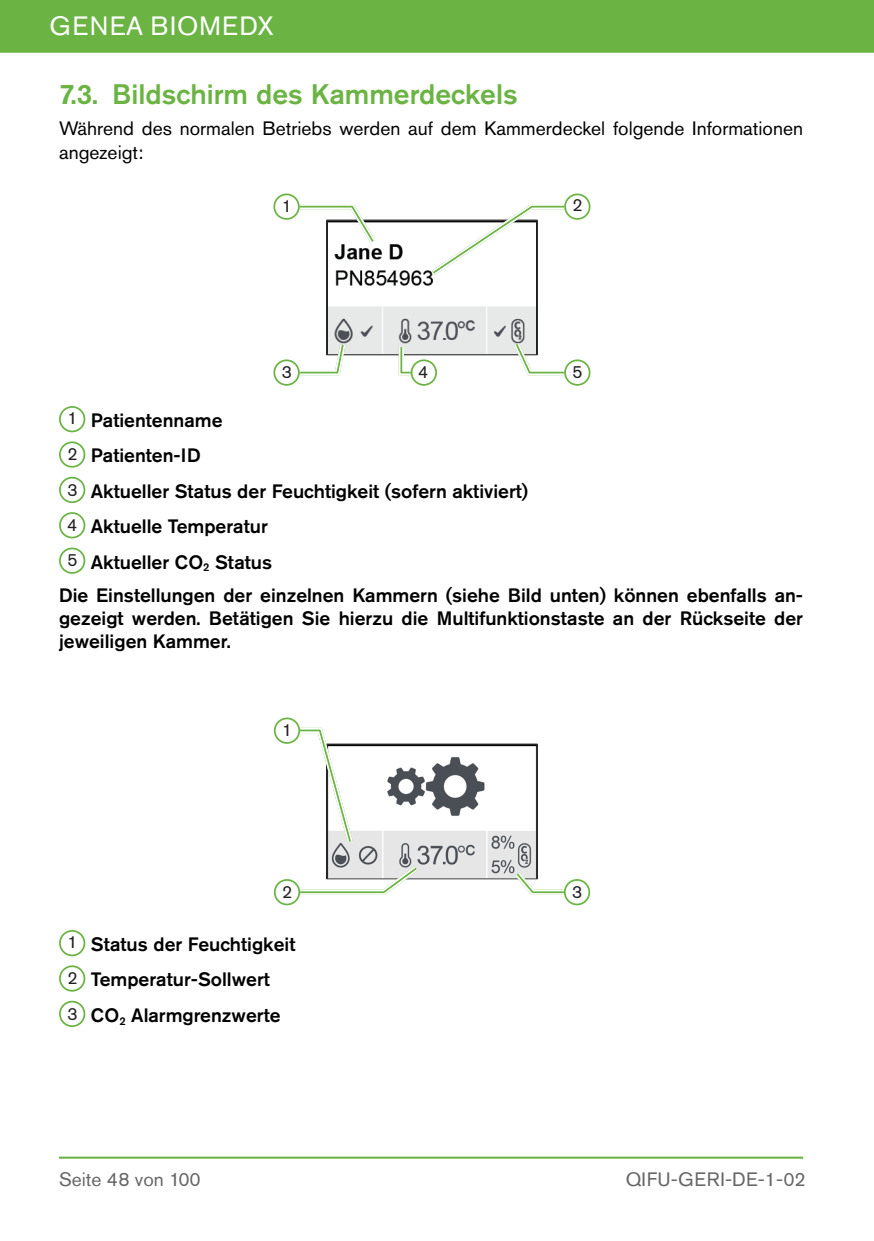
<style>
.page{position:relative;width:874px;height:1241px;background:#fff}
.page>*{position:absolute;margin:0;border:0;box-sizing:border-box;transform-origin:0 0}
.t1{font:500 28px "Akzidenz Grotesk Std";color:#6bb444}
.t2{font:26.25px "Akzidenz Grotesk Std";letter-spacing:.055em;color:#fff}
.CALLOUT_HEADINGS{font:500 19.25px/23.1px "Akzidenz Grotesk Std";color:#000;text-align:justify}
.t3{font:19.25px/23.6px "Akzidenz Grotesk Std";color:#000}
.t4{font:19.25px "Akzidenz Grotesk Std";letter-spacing:.03em;color:#666}
.t5{font:19.25px "Akzidenz Grotesk Std";color:#666}
.CALLOUT_TEXT{font:17.5px "Akzidenz Grotesk Std";color:#231f20}
</style>
<div class="page">
<div style="left:0;top:0;width:873px;height:53px;background:#6bb444"></div>
<hr style="left:59px;top:1156px;width:743px;height:2px;background:#6bb444">
<div style="left:59px;top:406px;width:26px;height:26px;border:2px solid #6bb444;border-radius:50%"></div>
<div style="left:59px;top:441px;width:26px;height:26px;border:2px solid #6bb444;border-radius:50%"></div>
<div style="left:59px;top:476px;width:26px;height:27px;border:2px solid #6bb444;border-radius:50%"></div>
<div style="left:59px;top:512px;width:26px;height:26px;border:2px solid #6bb444;border-radius:50%"></div>
<div style="left:59px;top:547px;width:26px;height:26px;border:2px solid #6bb444;border-radius:50%"></div>
<div style="left:59px;top:929px;width:26px;height:27px;border:2px solid #6bb444;border-radius:50%"></div>
<div style="left:59px;top:965px;width:26px;height:26px;border:2px solid #6bb444;border-radius:50%"></div>
<div style="left:59px;top:1000px;width:26px;height:26px;border:2px solid #6bb444;border-radius:50%"></div>
<img style="left:328px;top:222px;width:207px;height:131px">
<div style="left:326px;top:220px;width:211px;height:135px;border:1px solid #424242"></div>
<svg style="left:294px;top:201px;width:86px;height:47px"></svg>
<svg style="left:426px;top:202px;width:143px;height:78px"></svg>
<div style="left:274px;top:194px;width:25px;height:25px;background:#fff;border-radius:50%"></div>
<div style="left:273px;top:193px;width:26px;height:27px;border:2px solid #6bb444;border-radius:50%"></div>
<div style="left:565px;top:194px;width:24px;height:25px;background:#fff;border-radius:50%"></div>
<div style="left:564px;top:193px;width:26px;height:27px;border:2px solid #6bb444;border-radius:50%"></div>
<svg style="left:294px;top:338px;width:55px;height:40px"></svg>
<svg style="left:396px;top:342px;width:20px;height:34px"></svg>
<svg style="left:509px;top:337px;width:60px;height:40px"></svg>
<div style="left:274px;top:360px;width:25px;height:25px;background:#fff;border-radius:50%"></div>
<div style="left:273px;top:359px;width:26px;height:26px;border:2px solid #6bb444;border-radius:50%"></div>
<div style="left:411px;top:360px;width:25px;height:25px;background:#fff;border-radius:50%"></div>
<div style="left:410px;top:359px;width:27px;height:26px;border:2px solid #6bb444;border-radius:50%"></div>
<div style="left:565px;top:360px;width:24px;height:25px;background:#fff;border-radius:50%"></div>
<div style="left:564px;top:359px;width:26px;height:26px;border:2px solid #6bb444;border-radius:50%"></div>
<img style="left:328px;top:745px;width:207px;height:131px">
<div style="left:326px;top:743px;width:211px;height:135px;border:1px solid #424242"></div>
<svg style="left:295px;top:725px;width:61px;height:122px"></svg>
<svg style="left:295px;top:860px;width:128px;height:37px"></svg>
<svg style="left:509px;top:866px;width:54px;height:29px"></svg>
<div style="left:274px;top:718px;width:25px;height:24px;background:#fff;border-radius:50%"></div>
<div style="left:274px;top:717px;width:26px;height:26px;border:2px solid #6bb444;border-radius:50%"></div>
<div style="left:274px;top:879px;width:25px;height:25px;background:#fff;border-radius:50%"></div>
<div style="left:274px;top:878px;width:26px;height:27px;border:2px solid #6bb444;border-radius:50%"></div>
<div style="left:563px;top:878px;width:27px;height:27px;border:2px solid #6bb444;border-radius:50%"></div>
<h2 class="t2" style="left:50px;top:11px;width:225px">GENEA BIOMEDX</h2>
<p class="t1" style="left:59px;top:77px;width:460px">7.3. Bildschirm des Kammerdeckels</p>
<p class="t3" style="left:59px;top:116px;width:745px">Während des normalen Betriebs werden auf dem Kammerdeckel folgende Informationen angezeigt:</p>
<p class="CALLOUT_TEXT" style="left:282px;top:195px;width:12px">1</p>
<p class="CALLOUT_TEXT" style="left:572px;top:194px;width:12px">2</p>
<p class="CALLOUT_TEXT" style="left:282px;top:362px;width:12px">3</p>
<p class="CALLOUT_TEXT" style="left:418px;top:361px;width:12px">4</p>
<p class="CALLOUT_TEXT" style="left:572px;top:362px;width:12px">5</p>
<p class="CALLOUT_TEXT" style="left:67px;top:407px;width:12px">1</p>
<p class="CALLOUT_HEADINGS" style="left:91px;top:408px;width:133px">Patientenname</p>
<p class="CALLOUT_TEXT" style="left:67px;top:444px;width:12px">2</p>
<p class="CALLOUT_HEADINGS" style="left:91px;top:443px;width:111px">Patienten-ID</p>
<p class="CALLOUT_TEXT" style="left:67px;top:479px;width:12px">3</p>
<p class="CALLOUT_HEADINGS" style="left:91px;top:479px;width:438px">Aktueller Status der Feuchtigkeit (sofern aktiviert)</p>
<p class="CALLOUT_TEXT" style="left:67px;top:514px;width:12px">4</p>
<p class="CALLOUT_HEADINGS" style="left:91px;top:514px;width:178px">Aktuelle Temperatur</p>
<p class="CALLOUT_TEXT" style="left:67px;top:550px;width:12px">5</p>
<p class="CALLOUT_HEADINGS" style="left:91px;top:550px;width:183px">Aktueller CO<sub>2</sub> Status</p>
<p class="CALLOUT_HEADINGS" style="left:59px;top:583px;width:745px">Die Einstellungen der einzelnen Kammern (siehe Bild unten) können ebenfalls an&shy;gezeigt werden. Betätigen Sie hierzu die Multifunktionstaste an der Rückseite der jeweiligen Kammer.</p>
<p class="CALLOUT_TEXT" style="left:282px;top:719px;width:12px">1</p>
<p class="CALLOUT_TEXT" style="left:282px;top:881px;width:12px">2</p>
<p class="CALLOUT_TEXT" style="left:572px;top:881px;width:12px">3</p>
<p class="CALLOUT_TEXT" style="left:67px;top:931px;width:12px">1</p>
<p class="CALLOUT_HEADINGS" style="left:91px;top:932px;width:206px">Status der Feuchtigkeit</p>
<p class="CALLOUT_TEXT" style="left:67px;top:967px;width:12px">2</p>
<p class="CALLOUT_HEADINGS" style="left:91px;top:967px;width:180px">Temperatur-Sollwert</p>
<p class="CALLOUT_TEXT" style="left:67px;top:1003px;width:12px">3</p>
<p class="CALLOUT_HEADINGS" style="left:91px;top:1002px;width:191px">CO<sub>2</sub> Alarmgrenzwerte</p>
<p class="t5" style="left:59px;top:1167px;width:143px">Seite 48 von 100</p>
<p class="t4" style="left:625px;top:1167px;width:181px">QIFU-GERI-DE-1-02</p>
</div>
